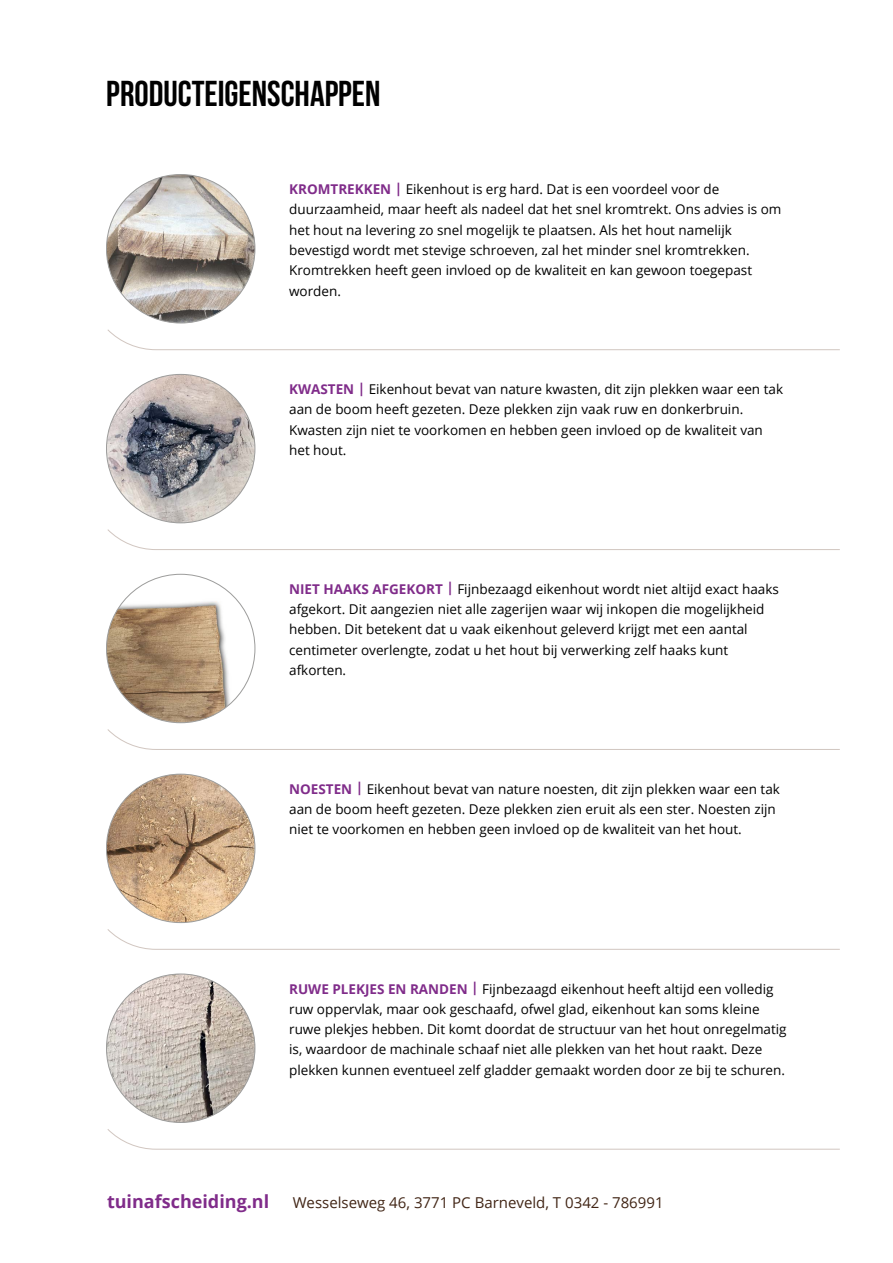
<style>
.page{position:relative;width:893px;height:1263px;background:#fff}
.page>*{position:absolute;margin:0;border:0;box-sizing:border-box;transform-origin:0 0}
.t1{font:700 36px "Bebas Neue";color:#000}
.t2{font:700 18px "Open Sans";color:#802c8a}
.t3{font:15px "Open Sans";color:#412515}
.t4{font:13.5px/20.2px "Open Sans";color:#000}
.s1{font-weight:700;color:#802c8a}
</style>
<div class="page">
<img style="left:106px;top:175px;width:149px;height:148px;border-radius:74px">
<img style="left:106px;top:374px;width:149px;height:149px;border-radius:74px">
<img style="left:106px;top:574px;width:149px;height:149px;border-radius:74px">
<svg style="left:107px;top:729px;width:733px;height:21px"></svg>
<img style="left:106px;top:774px;width:149px;height:148px;border-radius:74px">
<svg style="left:107px;top:929px;width:733px;height:21px"></svg>
<img style="left:106px;top:974px;width:149px;height:148px;border-radius:74px">
<svg style="left:107px;top:1129px;width:733px;height:21px"></svg>
<svg style="left:107px;top:329px;width:733px;height:21px"></svg>
<svg style="left:107px;top:529px;width:733px;height:21px"></svg>
<h1 class="t1" style="left:106px;top:74px;width:276px">PRODUCTEIGENSCHAPPEN</h1>
<p class="t4" style="left:289px;top:179px;width:494px"><span class="s1">KROMTREKKEN |</span> Eikenhout is erg hard. Dat is een voordeel voor de duurzaamheid, maar heeft als nadeel dat het snel kromtrekt. Ons advies is om het hout na levering zo snel mogelijk te plaatsen. Als het hout namelijk bevestigd wordt met stevige schroeven, zal het minder snel kromtrekken.<br>Kromtrekken heeft geen invloed op de kwaliteit en kan gewoon toegepast worden.</p>
<p class="t4" style="left:289px;top:379px;width:495px"><span class="s1">KWASTEN |</span> Eikenhout bevat van nature kwasten, dit zijn plekken waar een tak aan de boom heeft gezeten. Deze plekken zijn vaak ruw en donkerbruin.<br>Kwasten zijn niet te voorkomen en hebben geen invloed op de kwaliteit van het hout.</p>
<p class="t4" style="left:289px;top:579px;width:491px"><span class="s1">NIET HAAKS AFGEKORT |</span> Fijnbezaagd eikenhout wordt niet altijd exact haaks afgekort. Dit aangezien niet alle zagerijen waar wij inkopen die mogelijkheid hebben. Dit betekent dat u vaak eikenhout geleverd krijgt met een aantal centimeter overlengte, zodat u het hout bij verwerking zelf haaks kunt afkorten.</p>
<p class="t4" style="left:289px;top:778px;width:492px"><span class="s1">NOESTEN |</span> Eikenhout bevat van nature noesten, dit zijn plekken waar een tak aan de boom heeft gezeten. Deze plekken zien eruit als een ster. Noesten zijn niet te voorkomen en hebben geen invloed op de kwaliteit van het hout.</p>
<p class="t4" style="left:289px;top:978px;width:499px"><span class="s1">RUWE PLEKJES EN RANDEN |</span> Fijnbezaagd eikenhout heeft altijd een volledig ruw oppervlak, maar ook geschaafd, ofwel glad, eikenhout kan soms kleine ruwe plekjes hebben. Dit komt doordat de structuur van het hout onregelmatig is, waardoor de machinale schaaf niet alle plekken van het hout raakt. Deze plekken kunnen eventueel zelf gladder gemaakt worden door ze bij te schuren.</p>
<h2 class="t2" style="left:107px;top:1189px;width:164px">tuinafscheiding.nl</h2>
<p class="t3" style="left:293px;top:1192px;width:372px">Wesselseweg 46, 3771 PC Barneveld, T 0342 - 786991</p>
</div>
